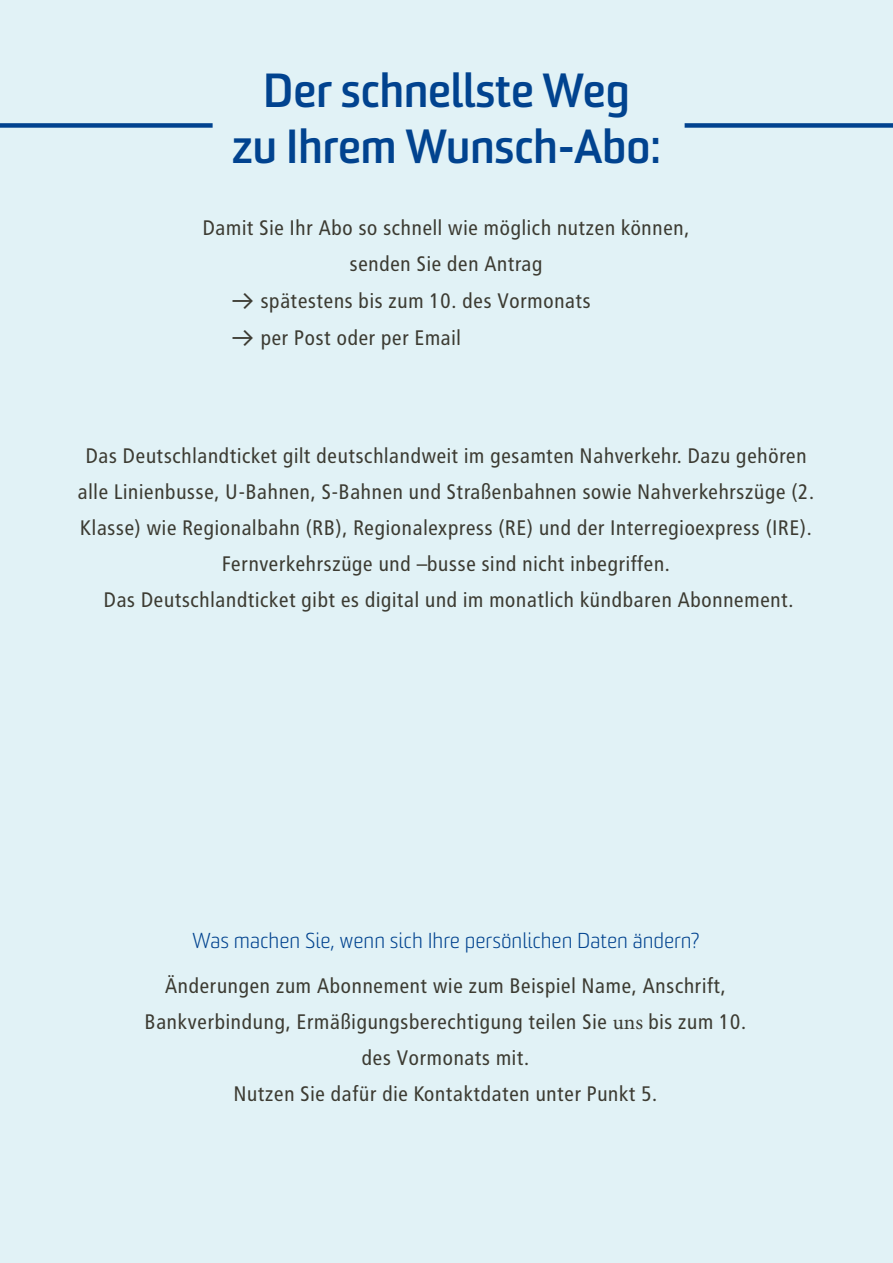
<style>
.page{position:relative;width:893px;height:1263px;background:#e1f2f6}
.page>*{position:absolute;margin:0;border:0;box-sizing:border-box;transform-origin:0 0}
.t1{font:700 46.5px/55.8px "Sommet";color:#01438f;text-align:center}
.t2{font:21px/36px "Transit OT";color:#3c3b32;text-align:center}
.t3{font:300 21px "Sommet";color:#01438f}
.s1{font-family:"Minion Pro"}
</style>
<div class="page">
<div style="left:0;top:123px;width:213px;height:5px;background:#01438f"></div>
<div style="left:685px;top:123px;width:208px;height:5px;background:#01438f"></div>
<hr style="left:892px;top:89px;width:1px;height:204px;background:#e1f2f6">
<h1 class="t1" style="left:232px;top:62px;width:430px">Der schnellste Weg<br>zu Ihrem Wunsch-Abo:</h1>
<p class="t2" style="left:203px;top:210px;width:489px">Damit Sie Ihr Abo so schnell wie möglich nutzen können,</p>
<p class="t2" style="left:350px;top:246px;width:195px">senden Sie den Antrag</p>
<p class="t2" style="left:230px;top:283px;width:363px">→ spätestens bis zum 10. des Vormonats</p>
<p class="t2" style="left:230px;top:320px;width:234px">→ per Post oder per Email</p>
<p class="t2" style="left:78px;top:437px;width:738px">Das Deutschlandticket gilt deutschlandweit im gesamten Nahverkehr. Dazu gehören alle Linienbusse, U-Bahnen, S-Bahnen und Straßenbahnen sowie Nahverkehrszüge (2.<br>Klasse) wie Regionalbahn (RB), Regionalexpress (RE) und der Interregioexpress (IRE).<br>Fernverkehrszüge und –busse sind nicht inbegriffen.<br>Das Deutschlandticket gibt es digital und im monatlich kündbaren Abonnement.</p>
<p class="t3" style="left:192px;top:928px;width:509px">Was machen Sie, wenn sich Ihre persönlichen Daten ändern?</p>
<p class="t2" style="left:145px;top:968px;width:604px">Änderungen zum Abonnement wie zum Beispiel Name, Anschrift, Bankverbindung, Ermäßigungsberechtigung teilen Sie <span class="s1">uns</span> bis zum 10. des Vormonats mit.<br>Nutzen Sie dafür die Kontaktdaten unter Punkt 5.</p>
</div>
